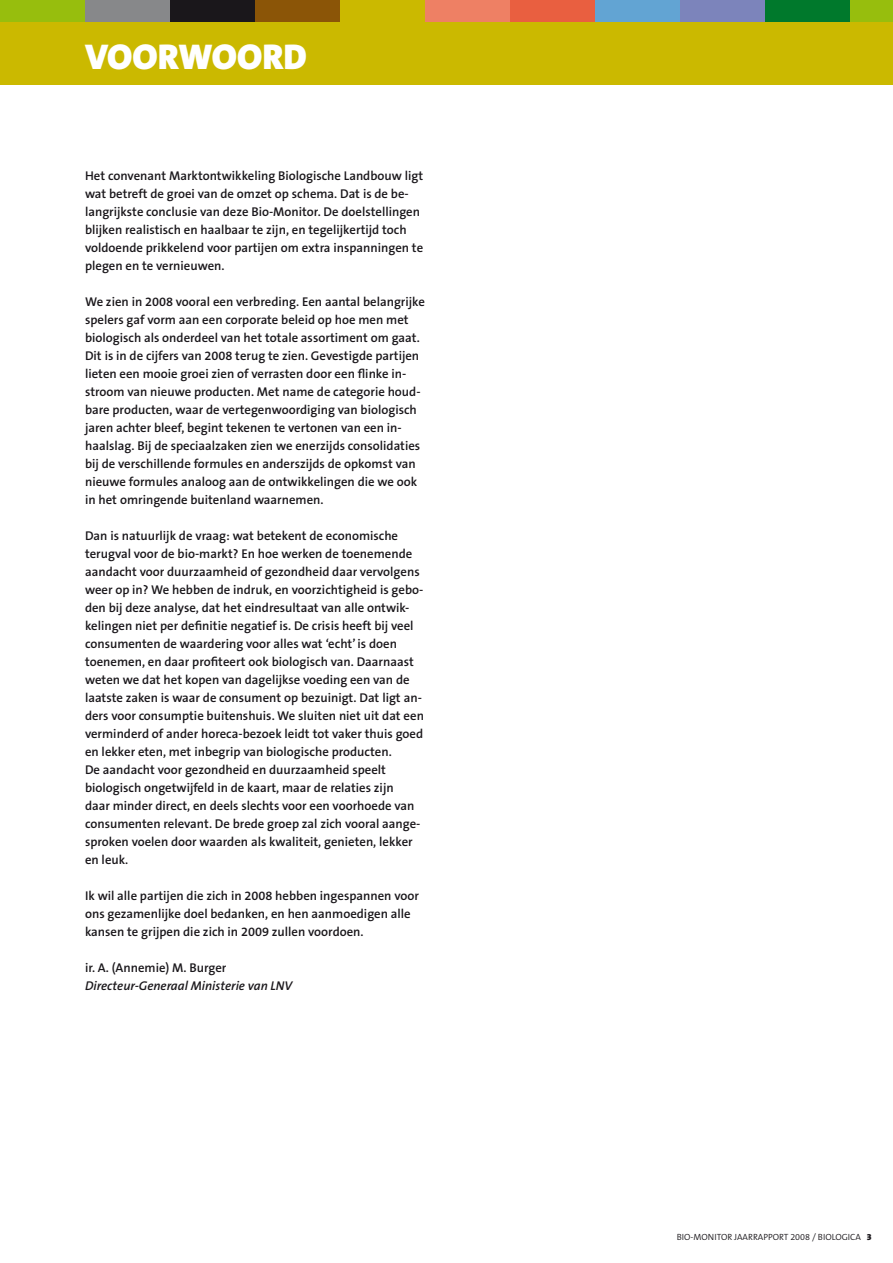
<style>
.page{position:relative;width:893px;height:1263px;background:#fff}
.page>*{position:absolute;margin:0;border:0;box-sizing:border-box;transform-origin:0 0}
.t1{font:900 36px "The Sans B9";color:#fff}
.t2{font:600 12.75px/18px "The Sans B6";color:#1a171b}
.t3{font:italic 600 12.75px "The Sans B6";color:#1a171b}
.t4{font:300 9px "The Sans B4";color:#1a171b}
.s1{font-family:"The Sans B9";font-weight:900}
</style>
<div class="page">
<div style="left:0;top:21px;width:893px;height:64px;background:#cbb900"></div>
<div style="left:0;top:0;width:85px;height:21px;background:#97be0d"></div>
<div style="left:85px;top:0;width:85px;height:21px;background:#87888a"></div>
<div style="left:170px;top:0;width:85px;height:21px;background:#1a171b"></div>
<div style="left:255px;top:0;width:85px;height:21px;background:#8b5507"></div>
<div style="left:340px;top:0;width:85px;height:21px;background:#cbb900"></div>
<div style="left:425px;top:0;width:85px;height:21px;background:#ee8064"></div>
<div style="left:510px;top:0;width:85px;height:21px;background:#e95f40"></div>
<div style="left:595px;top:0;width:85px;height:21px;background:#62a4d3"></div>
<div style="left:680px;top:0;width:85px;height:21px;background:#7c84bb"></div>
<div style="left:765px;top:0;width:85px;height:21px;background:#00792c"></div>
<div style="left:850px;top:0;width:43px;height:21px;background:#97be0d"></div>
<h1 class="t1" style="left:85px;top:38px;width:26px">VOO</h1>
<h1 class="t1" style="left:158px;top:38px;width:151px">RWOO RD</h1>
<p class="t2" style="left:85px;top:167px;width:340px">Het convenant Marktontwikkeling Biologische Landbouw ligt wat betreft de groei van de omzet op schema. Dat is de be&shy;langrijkste conclusie van deze Bio-Monitor. De doelstellingen blijken realistisch en haalbaar te zijn, en tegelijkertijd toch voldoende prikkelend voor partijen om extra inspanningen te plegen en te vernieuwen.</p>
<p class="t2" style="left:85px;top:293px;width:341px">We zien in 2008 vooral een verbreding. Een aantal belangrijke spelers gaf vorm aan een corporate beleid op hoe men met biologisch als onderdeel van het totale assortiment om gaat.<br>Dit is in de cijfers van 2008 terug te zien. Gevestigde partijen lieten een mooie groei zien of verrasten door een flinke in&shy;stroom van nieuwe producten. Met name de categorie houd&shy;bare producten, waar de vertegenwoordiging van biologisch jaren achter bleef, begint tekenen te vertonen van een in&shy;haalslag. Bij de speciaalzaken zien we enerzijds consolidaties bij de verschillende formules en anderszijds de opkomst van nieuwe formules analoog aan de ontwikkelingen die we ook in het omringende buitenland waarnemen.</p>
<p class="t2" style="left:85px;top:527px;width:340px">Dan is natuurlijk de vraag: wat betekent de economische terugval voor de bio-markt? En hoe werken de toenemende aandacht voor duurzaamheid of gezondheid daar vervolgens weer op in? We hebben de indruk, en voorzichtigheid is gebo&shy;den bij deze analyse, dat het eindresultaat van alle ontwik&shy;kelingen niet per definitie negatief is. De crisis heeft bij veel consumenten de waardering voor alles wat ‘echt’ is doen toenemen, en daar profiteert ook biologisch van. Daarnaast weten we dat het kopen van dagelijkse voeding een van de laatste zaken is waar de consument op bezuinigt. Dat ligt an&shy;ders voor consumptie buitenshuis. We sluiten niet uit dat een verminderd of ander horeca-bezoek leidt tot vaker thuis goed en lekker eten, met inbegrip van biologische producten.<br>De aandacht voor gezondheid en duurzaamheid speelt biologisch ongetwijfeld in de kaart, maar de relaties zijn<br>daar minder direct, en deels slechts voor een voorhoede van consumenten relevant. De brede groep zal zich vooral aange&shy;sproken voelen door waarden als kwaliteit, genieten, lekker en leuk.</p>
<p class="t2" style="left:85px;top:887px;width:335px">Ik wil alle partijen die zich in 2008 hebben ingespannen voor ons gezamenlijke doel bedanken, en hen aanmoedigen alle kansen te grijpen die zich in 2009 zullen voordoen.</p>
<p class="t2" style="left:85px;top:959px;width:143px">ir. A. (Annemie) M. Burger</p>
<p class="t3" style="left:85px;top:979px;width:209px">Directeur-Generaal Ministerie van LNV</p>
<p class="t4" style="left:677px;top:1232px;width:196px">BIO-MONITOR JAARRAPPORT 2008 / BIOLOGICA <span class="s1">3</span></p>
</div>
